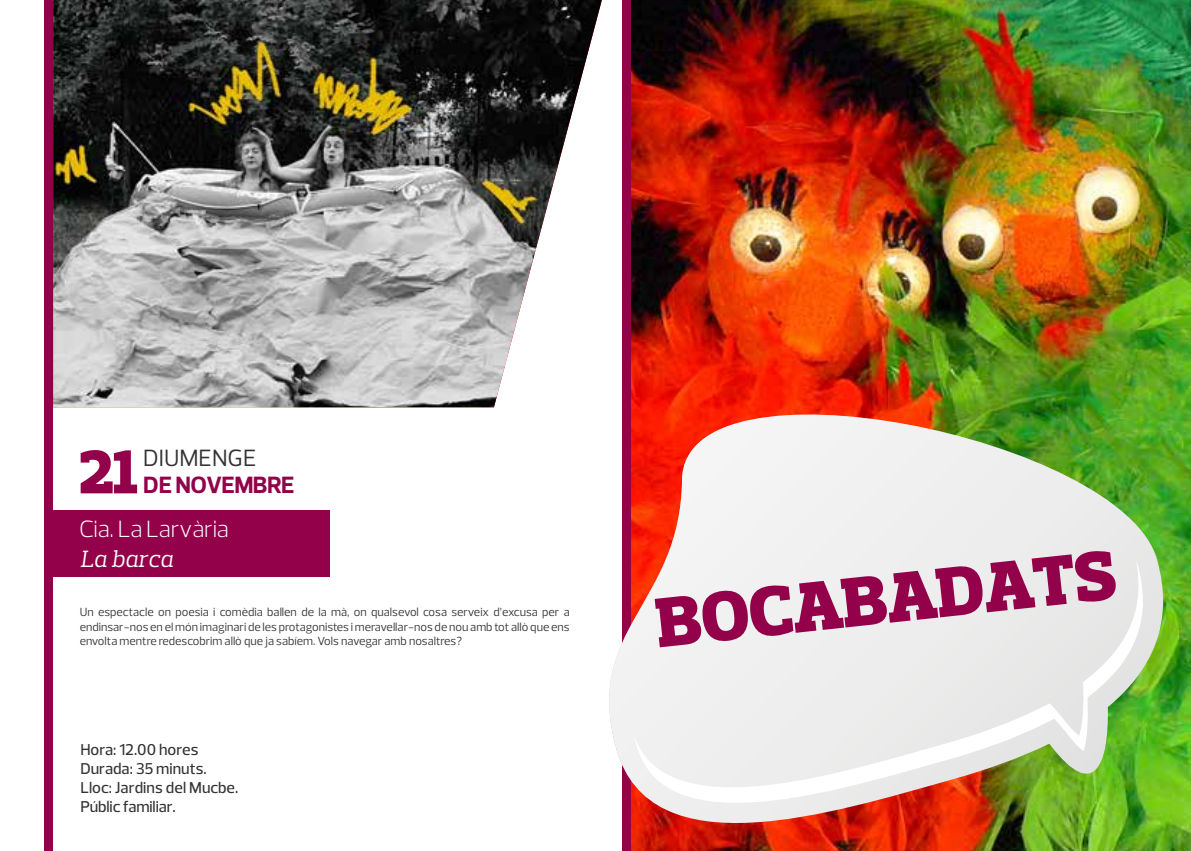
<style>
.page{position:relative;width:1191px;height:851px;background:#fff}
.page>*{position:absolute;margin:0;border:0;box-sizing:border-box;transform-origin:0 0}
.t1{font:900 62.8px "Prelo Slab";color:#93014a}
.t2{font:300 24px "Prelo";letter-spacing:-.015em;color:#fff}
.t3{font:700 24px "Prelo";letter-spacing:-.025em;color:#93014a}
.t4{font:24px "Prelo";color:#333}
.t5{font:italic 24px "Prelo Slab";color:#fff}
.t6{font:500 16px/19.2px "Prelo";color:#333}
.t7{font:12px/14.4px "Prelo";color:#333;text-align:justify}
</style>
<div class="page">
<img style="left:630px;top:0;width:561px;height:850px">
<div style="left:44px;top:509px;width:286px;height:67px;background:#93014a"></div>
<div style="left:44px;top:0;width:9px;height:850px;background:#93014a"></div>
<div style="left:621px;top:0;width:9px;height:850px;background:#93014a"></div>
<img style="left:53px;top:0;width:549px;height:407px">
<img style="left:582px;top:348px;width:593px;height:502px">
<svg style="left:609px;top:414px;width:554px;height:408px"></svg>
<svg style="left:654px;top:550px;width:462px;height:97px"></svg>
<h2 class="t4" style="left:143px;top:443px;width:115px">DIUMENGE</h2>
<h1 class="t1" style="left:80px;top:433px;width:59px">21</h1>
<h2 class="t3" style="left:143px;top:470px;width:153px">DE NOVEMBRE</h2>
<h2 class="t2" style="left:79px;top:514px;width:151px">Cia. La Larvària</h2>
<h2 class="t5" style="left:80px;top:544px;width:94px">La barca</h2>
<p class="t7" style="left:80px;top:605px;width:491px">Un espectacle on poesia i comèdia ballen de la mà, on qualsevol cosa serveix d’excusa per a endinsar-nos en el món imaginari de les protagonistes i meravellar-nos de nou amb tot allò que ens envolta mentre redescobrim allò que ja sabíem. Vols navegar amb nosaltres?</p>
<h3 class="t6" style="left:80px;top:739px;width:159px">Hora: 12.00 hores<br>Durada: 35 minuts.<br>Lloc: Jardins del Mucbe.<br>Públic familiar.</h3>
</div>
